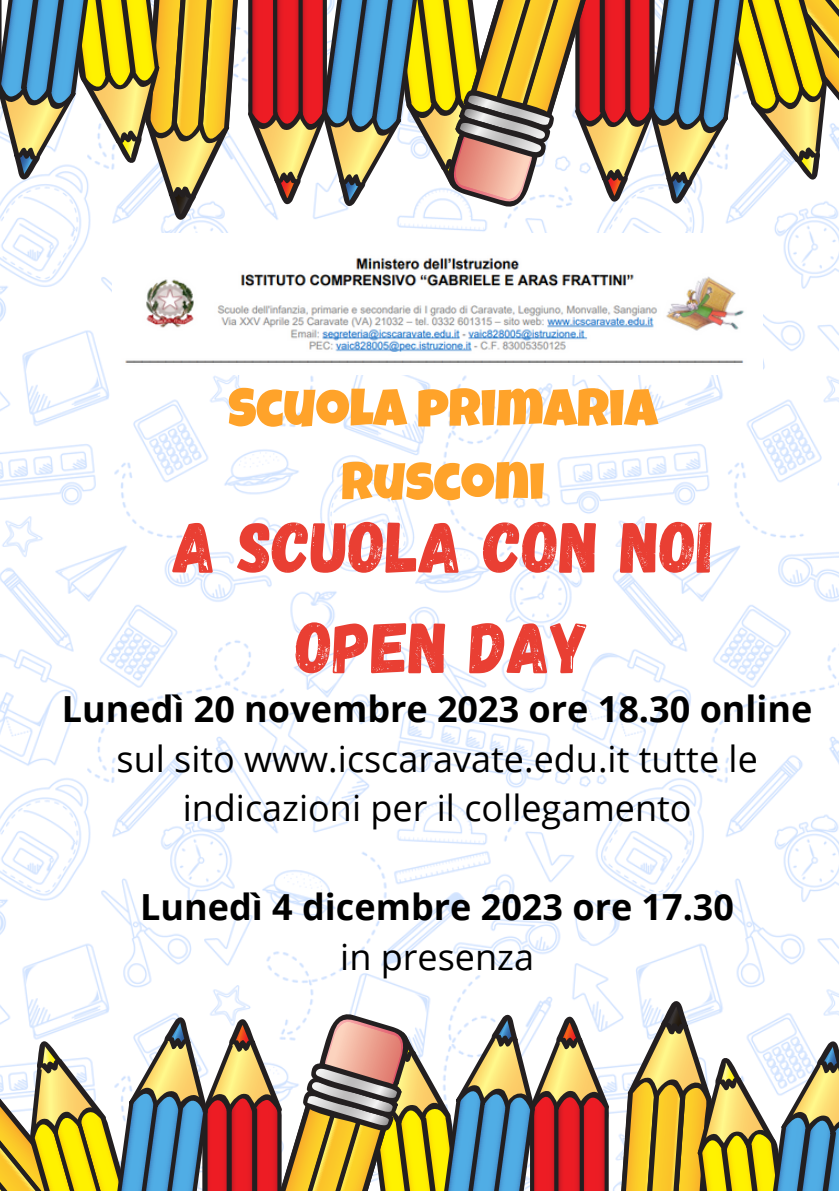
<style>
.page{position:relative;width:839px;height:1191px;background:#fff}
.page>*{position:absolute;margin:0;border:0;box-sizing:border-box;transform-origin:0 0}
.t1{font:72px "Gagalin";color:#e93f33}
.t2{font:53px "Luckiest Guy";color:#ffa32a}
.t3{font:36px/49.6px "Open Sans";color:#000;text-align:center}
.t4{font:700 36px "Open Sans";color:#000}
</style>
<div class="page">
<img style="left:0;top:221px;width:838px;height:778px">
<svg style="left:0;top:999px;width:838px;height:192px"></svg>
<svg style="left:0;top:0;width:838px;height:221px"></svg>
<img style="left:112px;top:233px;width:650px;height:141px">
<p class="t2" style="left:228px;top:389px;width:431px">SCUOLA PRIMARIA</p>
<p class="t2" style="left:341px;top:462px;width:205px">RUSCONI</p>
<p class="t1" style="left:173px;top:500px;width:541px">A SCUOLA CON NOI</p>
<p class="t1" style="left:296px;top:601px;width:295px">OPEN DAY</p>
<p class="t4" style="left:62px;top:684px;width:752px">Lunedì 20 novembre 2023 ore 18.30 online</p>
<p class="t3" style="left:116px;top:733px;width:642px">sul sito www.icscaravate.edu.it tutte le indicazioni per il collegamento</p>
<p class="t4" style="left:140px;top:882px;width:595px">Lunedì 4 dicembre 2023 ore 17.30</p>
<p class="t3" style="left:340px;top:931px;width:195px">in presenza</p>
</div>
